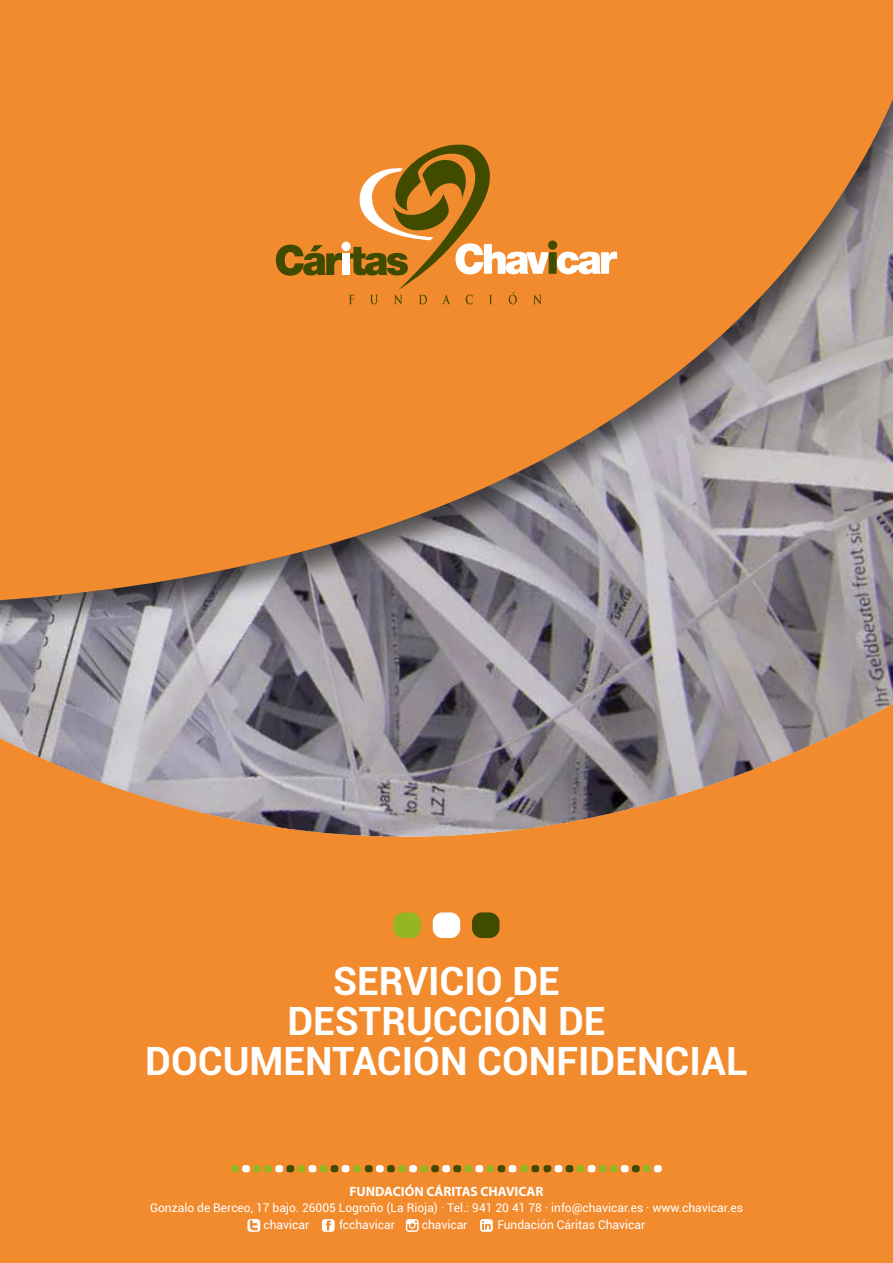
<style>
.page{position:relative;width:893px;height:1263px;background:#f28b2e}
.page>*{position:absolute;margin:0;border:0;box-sizing:border-box;transform-origin:0 0}
.t1{font:700 39px/40.5px "Roboto";color:#fff;text-align:center}
.t2{font:700 13.5px "Myriad Pro";color:#fff}
.t3{font:12px/17.1px "Roboto";color:#fff}
</style>
<div class="page">
<div style="left:0;top:0;width:893px;height:838px;background:#000;opacity:.55"></div>
<svg style="left:276px;top:140px;width:341px;height:164px"></svg>
<div style="left:531px;top:1165px;width:8px;height:7px;background:#414b00;border-radius:3px"></div>
<div style="left:520px;top:1165px;width:8px;height:7px;background:#96b522;border-radius:3px"></div>
<div style="left:509px;top:1165px;width:7px;height:7px;background:#fff;border-radius:3px"></div>
<div style="left:498px;top:1165px;width:7px;height:7px;background:#414b00;border-radius:3px"></div>
<div style="left:486px;top:1165px;width:8px;height:7px;background:#96b522;border-radius:3px"></div>
<div style="left:475px;top:1165px;width:8px;height:7px;background:#fff;border-radius:3px"></div>
<div style="left:464px;top:1165px;width:8px;height:7px;background:#96b522;border-radius:3px"></div>
<div style="left:453px;top:1165px;width:8px;height:7px;background:#414b00;border-radius:3px"></div>
<div style="left:442px;top:1165px;width:8px;height:7px;background:#fff;border-radius:3px"></div>
<div style="left:431px;top:1165px;width:8px;height:7px;background:#414b00;border-radius:3px"></div>
<div style="left:420px;top:1165px;width:8px;height:7px;background:#96b522;border-radius:3px"></div>
<div style="left:409px;top:1165px;width:8px;height:7px;background:#fff;border-radius:3px"></div>
<div style="left:398px;top:1165px;width:8px;height:7px;background:#96b522;border-radius:3px"></div>
<div style="left:387px;top:1165px;width:8px;height:7px;background:#414b00;border-radius:3px"></div>
<div style="left:376px;top:1165px;width:8px;height:7px;background:#fff;border-radius:3px"></div>
<div style="left:365px;top:1165px;width:8px;height:7px;background:#414b00;border-radius:3px"></div>
<div style="left:654px;top:1165px;width:8px;height:7px;background:#fff;border-radius:3px"></div>
<div style="left:643px;top:1165px;width:8px;height:7px;background:#96b522;border-radius:3px"></div>
<div style="left:632px;top:1165px;width:8px;height:7px;background:#414b00;border-radius:3px"></div>
<div style="left:621px;top:1165px;width:8px;height:7px;background:#fff;border-radius:3px"></div>
<div style="left:610px;top:1165px;width:8px;height:7px;background:#96b522;border-radius:3px"></div>
<div style="left:599px;top:1165px;width:7px;height:7px;background:#96b522;border-radius:3px"></div>
<div style="left:588px;top:1165px;width:7px;height:7px;background:#fff;border-radius:3px"></div>
<div style="left:577px;top:1165px;width:7px;height:7px;background:#96b522;border-radius:3px"></div>
<div style="left:566px;top:1165px;width:7px;height:7px;background:#414b00;border-radius:3px"></div>
<div style="left:555px;top:1165px;width:7px;height:7px;background:#fff;border-radius:3px"></div>
<div style="left:544px;top:1165px;width:7px;height:7px;background:#414b00;border-radius:3px"></div>
<div style="left:353px;top:1165px;width:8px;height:7px;background:#96b522;border-radius:3px"></div>
<div style="left:342px;top:1165px;width:7px;height:7px;background:#fff;border-radius:3px"></div>
<div style="left:331px;top:1165px;width:7px;height:7px;background:#414b00;border-radius:3px"></div>
<div style="left:320px;top:1165px;width:7px;height:7px;background:#96b522;border-radius:3px"></div>
<div style="left:309px;top:1165px;width:7px;height:7px;background:#fff;border-radius:3px"></div>
<div style="left:297px;top:1165px;width:8px;height:7px;background:#96b522;border-radius:3px"></div>
<div style="left:286px;top:1165px;width:8px;height:7px;background:#414b00;border-radius:3px"></div>
<div style="left:275px;top:1165px;width:8px;height:7px;background:#fff;border-radius:3px"></div>
<div style="left:264px;top:1165px;width:8px;height:7px;background:#96b522;border-radius:3px"></div>
<div style="left:253px;top:1165px;width:8px;height:7px;background:#96b522;border-radius:3px"></div>
<div style="left:242px;top:1165px;width:8px;height:7px;background:#fff;border-radius:3px"></div>
<div style="left:231px;top:1165px;width:8px;height:7px;background:#96b522;border-radius:3px"></div>
<svg style="left:247px;top:1219px;width:13px;height:13px"></svg>
<svg style="left:250px;top:1220px;width:8px;height:10px"></svg>
<div style="left:322px;top:1219px;width:13px;height:13px;background:#fff;border-radius:3px"></div>
<svg style="left:326px;top:1220px;width:5px;height:10px"></svg>
<svg style="left:406px;top:1219px;width:13px;height:13px"></svg>
<svg style="left:407px;top:1220px;width:10px;height:10px"></svg>
<div style="left:480px;top:1219px;width:13px;height:13px;background:#fff;border-radius:3px"></div>
<svg style="left:482px;top:1221px;width:9px;height:9px"></svg>
<div style="left:472px;top:912px;width:27px;height:26px;background:#414b00;border-radius:10px"></div>
<div style="left:433px;top:912px;width:27px;height:26px;background:#fff;border-radius:10px"></div>
<div style="left:393px;top:912px;width:28px;height:26px;background:#96b522;border-radius:10px"></div>
<h1 class="t1" style="left:145px;top:959px;width:604px">SERVICIO DE<br>DESTRUCCIÓN DE<br>DOCUMENTACIÓN CONFIDENCIAL</h1>
<p class="t2" style="left:349px;top:1182px;width:195px">FUNDACIÓN CÁRITAS CHAVICAR</p>
<p class="t3" style="left:263px;top:1199px;width:481px;text-indent:-113px">Gonzalo de Berceo, 17 bajo. 26005 Logroño (La Rioja) · Tel.: 941 20 41 78 · info@chavicar.es · www.chavicar.es chavicar</p>
<p class="t3" style="left:339px;top:1216px;width:57px">fcchavicar</p>
<p class="t3" style="left:422px;top:1216px;width:47px">chavicar</p>
<p class="t3" style="left:497px;top:1216px;width:149px">Fundación Cáritas Chavicar</p>
</div>
